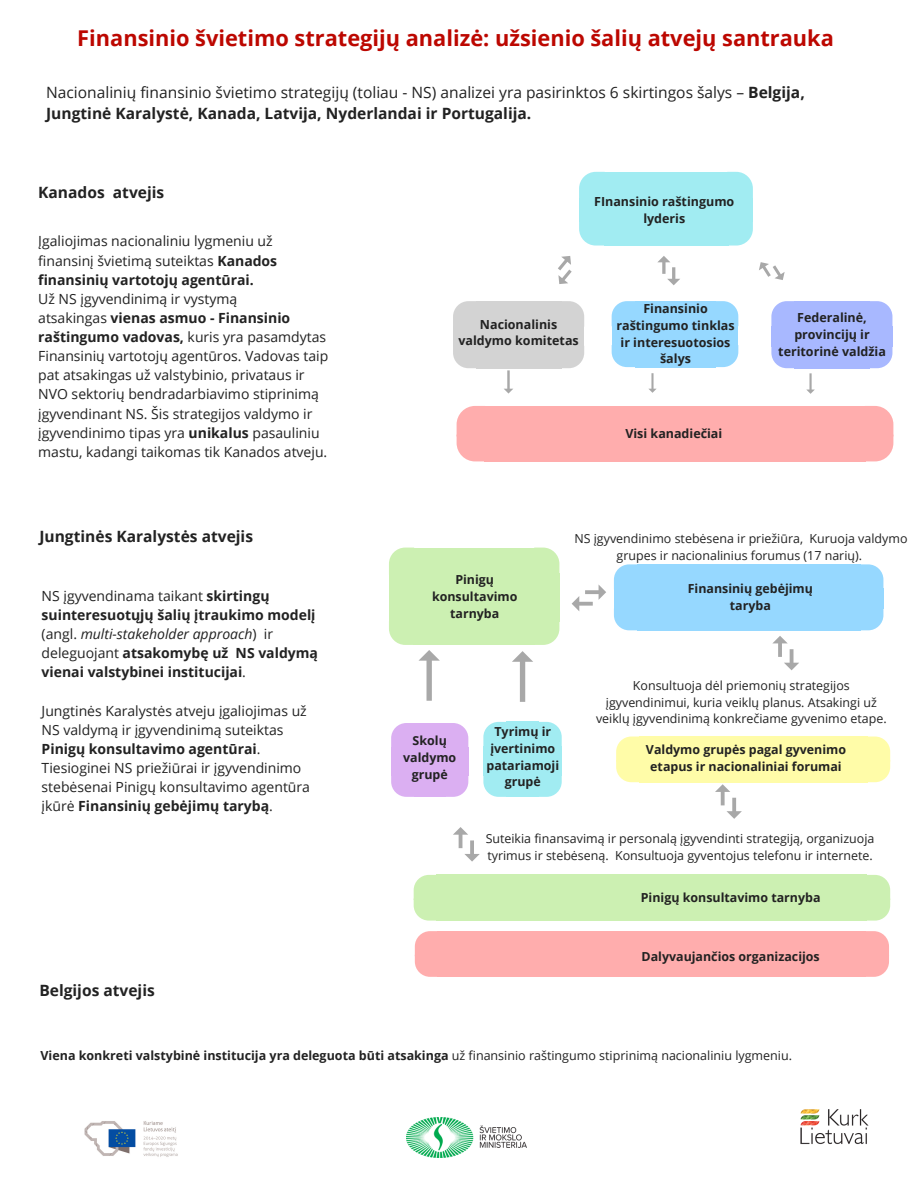
<style>
.page{position:relative;width:918px;height:1188px;background:#fff}
.page>*{position:absolute;margin:0;border:0;box-sizing:border-box;transform-origin:0 0}
.t1{font:700 21.75px "Open Sans";color:#bc0700}
.t2{font:15.6px/21.3px "Open Sans";color:#222}
.t3{font:700 15.6px "Open Sans";color:#222}
.t4{font:13.95px/19.2px "Open Sans";color:#222}
.t5{font:700 13.95px/19.2px "Open Sans";color:#222}
.t6{font:700 12.45px/16.8px "Open Sans";color:#222;text-align:center}
.t7{font:12.45px/16.8px "Open Sans";color:#222;text-align:center}
.s1{font-weight:700}
.s2{font-weight:400}
.s3{font-weight:400;font-style:italic}
</style>
<div class="page">
<svg style="left:728px;top:172px;width:25px;height:27px"></svg>
<div style="left:727px;top:199px;width:26px;height:23px;background:#a1ecf2"></div>
<div style="left:604px;top:199px;width:124px;height:23px;background:#a1ecf2"></div>
<div style="left:604px;top:172px;width:124px;height:27px;background:#a1ecf2"></div>
<svg style="left:579px;top:172px;width:25px;height:27px"></svg>
<div style="left:579px;top:199px;width:26px;height:23px;background:#a1ecf2"></div>
<div style="left:604px;top:221px;width:124px;height:25px;background:#a1ecf2"></div>
<svg style="left:579px;top:222px;width:25px;height:24px"></svg>
<svg style="left:728px;top:222px;width:25px;height:24px"></svg>
<svg style="left:561px;top:301px;width:23px;height:25px"></svg>
<div style="left:560px;top:326px;width:24px;height:21px;background:#d3d3d3"></div>
<div style="left:476px;top:326px;width:85px;height:21px;background:#d3d3d3"></div>
<div style="left:476px;top:301px;width:85px;height:26px;background:#d3d3d3"></div>
<svg style="left:453px;top:301px;width:23px;height:25px"></svg>
<div style="left:453px;top:326px;width:24px;height:21px;background:#d3d3d3"></div>
<div style="left:476px;top:346px;width:85px;height:22px;background:#d3d3d3"></div>
<svg style="left:453px;top:347px;width:23px;height:21px"></svg>
<svg style="left:561px;top:347px;width:23px;height:21px"></svg>
<svg style="left:715px;top:301px;width:23px;height:24px"></svg>
<div style="left:715px;top:325px;width:23px;height:21px;background:#96d8ff"></div>
<div style="left:635px;top:325px;width:80px;height:21px;background:#96d8ff"></div>
<div style="left:635px;top:301px;width:80px;height:25px;background:#96d8ff"></div>
<svg style="left:612px;top:301px;width:23px;height:24px"></svg>
<div style="left:612px;top:325px;width:23px;height:21px;background:#96d8ff"></div>
<div style="left:635px;top:345px;width:80px;height:22px;background:#96d8ff"></div>
<svg style="left:612px;top:346px;width:23px;height:21px"></svg>
<svg style="left:715px;top:346px;width:23px;height:21px"></svg>
<svg style="left:869px;top:301px;width:23px;height:25px"></svg>
<div style="left:869px;top:326px;width:23px;height:21px;background:#a8b8ff"></div>
<div style="left:794px;top:326px;width:75px;height:21px;background:#a8b8ff"></div>
<div style="left:794px;top:301px;width:75px;height:26px;background:#a8b8ff"></div>
<svg style="left:771px;top:301px;width:23px;height:25px"></svg>
<div style="left:771px;top:326px;width:24px;height:21px;background:#a8b8ff"></div>
<div style="left:794px;top:346px;width:75px;height:22px;background:#a8b8ff"></div>
<svg style="left:771px;top:347px;width:23px;height:21px"></svg>
<svg style="left:869px;top:347px;width:23px;height:21px"></svg>
<svg style="left:657px;top:256px;width:23px;height:29px"></svg>
<svg style="left:558px;top:256px;width:14px;height:28px"></svg>
<svg style="left:759px;top:262px;width:26px;height:18px"></svg>
<div style="left:484px;top:406px;width:382px;height:30px;background:#ffadad"></div>
<div style="left:484px;top:435px;width:382px;height:26px;background:#ffadad"></div>
<svg style="left:457px;top:406px;width:27px;height:55px"></svg>
<svg style="left:866px;top:406px;width:27px;height:55px"></svg>
<svg style="left:648px;top:373px;width:9px;height:20px"></svg>
<svg style="left:806px;top:373px;width:9px;height:21px"></svg>
<svg style="left:504px;top:370px;width:9px;height:24px"></svg>
<div style="left:437px;top:875px;width:430px;height:25px;background:#ccf0b2"></div>
<div style="left:437px;top:899px;width:430px;height:22px;background:#ccf0b2"></div>
<svg style="left:414px;top:875px;width:23px;height:46px"></svg>
<svg style="left:867px;top:875px;width:23px;height:46px"></svg>
<svg style="left:861px;top:564px;width:22px;height:25px"></svg>
<div style="left:860px;top:589px;width:23px;height:20px;background:#96d8ff"></div>
<div style="left:637px;top:589px;width:224px;height:20px;background:#96d8ff"></div>
<div style="left:637px;top:564px;width:224px;height:25px;background:#96d8ff"></div>
<svg style="left:614px;top:564px;width:23px;height:25px"></svg>
<div style="left:614px;top:589px;width:24px;height:20px;background:#96d8ff"></div>
<div style="left:637px;top:608px;width:224px;height:22px;background:#96d8ff"></div>
<svg style="left:614px;top:609px;width:23px;height:21px"></svg>
<svg style="left:861px;top:609px;width:22px;height:21px"></svg>
<div style="left:639px;top:737px;width:228px;height:25px;background:#fffca8"></div>
<div style="left:639px;top:760px;width:228px;height:22px;background:#fffca8"></div>
<svg style="left:616px;top:737px;width:23px;height:45px"></svg>
<svg style="left:867px;top:737px;width:23px;height:45px"></svg>
<svg style="left:535px;top:548px;width:24px;height:26px"></svg>
<div style="left:534px;top:574px;width:25px;height:48px;background:#ccf0b2"></div>
<div style="left:413px;top:574px;width:122px;height:48px;background:#ccf0b2"></div>
<div style="left:413px;top:548px;width:122px;height:26px;background:#ccf0b2"></div>
<svg style="left:389px;top:548px;width:24px;height:26px"></svg>
<div style="left:389px;top:574px;width:25px;height:48px;background:#ccf0b2"></div>
<div style="left:413px;top:621px;width:122px;height:24px;background:#ccf0b2"></div>
<svg style="left:535px;top:622px;width:24px;height:23px"></svg>
<svg style="left:446px;top:723px;width:22px;height:24px"></svg>
<div style="left:445px;top:747px;width:23px;height:29px;background:#dbaff2"></div>
<div style="left:414px;top:747px;width:32px;height:29px;background:#dbaff2"></div>
<div style="left:414px;top:723px;width:32px;height:25px;background:#dbaff2"></div>
<svg style="left:391px;top:723px;width:23px;height:24px"></svg>
<div style="left:391px;top:747px;width:24px;height:29px;background:#dbaff2"></div>
<div style="left:414px;top:775px;width:32px;height:22px;background:#dbaff2"></div>
<svg style="left:391px;top:776px;width:23px;height:21px"></svg>
<svg style="left:446px;top:776px;width:22px;height:21px"></svg>
<svg style="left:539px;top:722px;width:23px;height:24px"></svg>
<div style="left:538px;top:746px;width:24px;height:30px;background:#a1ecf2"></div>
<div style="left:506px;top:746px;width:33px;height:30px;background:#a1ecf2"></div>
<div style="left:506px;top:722px;width:33px;height:25px;background:#a1ecf2"></div>
<svg style="left:483px;top:722px;width:23px;height:24px"></svg>
<div style="left:483px;top:746px;width:24px;height:30px;background:#a1ecf2"></div>
<div style="left:506px;top:775px;width:33px;height:22px;background:#a1ecf2"></div>
<svg style="left:483px;top:776px;width:23px;height:21px"></svg>
<svg style="left:539px;top:776px;width:23px;height:21px"></svg>
<div style="left:438px;top:931px;width:428px;height:25px;background:#ffadad"></div>
<div style="left:438px;top:955px;width:428px;height:22px;background:#ffadad"></div>
<svg style="left:415px;top:931px;width:23px;height:46px"></svg>
<svg style="left:866px;top:931px;width:23px;height:46px"></svg>
<svg style="left:772px;top:636px;width:27px;height:34px"></svg>
<svg style="left:715px;top:784px;width:27px;height:35px"></svg>
<svg style="left:572px;top:584px;width:34px;height:27px"></svg>
<svg style="left:453px;top:827px;width:27px;height:35px"></svg>
<svg style="left:389px;top:622px;width:51px;height:79px"></svg>
<svg style="left:512px;top:651px;width:21px;height:51px"></svg>
<img style="left:84px;top:1121px;width:94px;height:36px">
<img style="left:800px;top:1109px;width:69px;height:36px">
<img style="left:406px;top:1117px;width:120px;height:41px">
<h1 class="t1" style="left:77px;top:23px;width:758px">Finansinio švietimo strategijų analizė: užsienio šalių atvejų santrauka</h1>
<p class="t2" style="left:46px;top:81px;width:760px">Nacionalinių finansinio švietimo strategijų (toliau - NS) analizei yra pasirinktos 6 skirtingos šalys – <span class="s1">Belgija,<br>Jungtinė Karalystė, Kanada, Latvija, Nyderlandai ir Portugalija.</span></p>
<p class="t3" style="left:38px;top:181px;width:128px">Kanados atvejis</p>
<p class="t4" style="left:38px;top:231px;width:241px">Įgaliojimas nacionaliniu lygmeniu už finansinį švietimą suteiktas <span class="s1">Kanados finansinių vartotojų agentūrai.</span></p>
<p class="t4" style="left:38px;top:289px;width:292px">Už NS įgyvendinimą ir vystymą<br>atsakingas <span class="s1">vienas asmuo - Finansinio raštingumo vadovas,</span> kuris yra pasamdytas Finansinių vartotojų agentūros. Vadovas taip pat atsakingas už valstybinio, privataus ir NVO sektorių bendradarbiavimo stiprinimą įgyvendinant NS. Šis strategijos valdymo ir įgyvendinimo tipas yra <span class="s1">unikalus</span> pasauliniu mastu, kadangi taikomas tik Kanados atveju.</p>
<p class="t3" style="left:39px;top:526px;width:215px">Jungtinės Karalystės atvejis</p>
<p class="t5" style="left:42px;top:586px;width:278px"><span class="s2">NS įgyvendinama taikant</span> skirtingų suinteresuotųjų šalių įtraukimo modelį <span class="s2">(angl.</span> <span class="s3">multi-stakeholder approach</span><span class="s2">) ir deleguojant</span> atsakomybę už NS valdymą vienai valstybinei institucijai<span class="s2">.</span></p>
<p class="t4" style="left:42px;top:700px;width:270px">Jungtinės Karalystės atveju įgaliojimas už NS valdymą ir įgyvendinimą suteiktas <span class="s1">Pinigų konsultavimo agentūrai</span>.<br>Tiesioginei NS priežiūrai ir įgyvendinimo stebėsenai Pinigų konsultavimo agentūra įkūrė <span class="s1">Finansinių gebėjimų tarybą</span>.</p>
<p class="t3" style="left:39px;top:979px;width:117px">Belgijos atvejis</p>
<p class="t6" style="left:594px;top:193px;width:142px">FInansinio raštingumo lyderis</p>
<p class="t6" style="left:458px;top:315px;width:122px">Nacionalinis valdymo komitetas</p>
<p class="t6" style="left:616px;top:300px;width:120px">Finansinio raštingumo tinklas ir interesuotosios šalys</p>
<p class="t6" style="left:778px;top:309px;width:109px">Federalinė, provincijų ir teritorinė valdžia</p>
<p class="t6" style="left:625px;top:424px;width:98px">Visi kanadiečiai</p>
<p class="t6" style="left:432px;top:571px;width:87px">Pinigų konsultavimo tarnyba</p>
<p class="t7" style="left:574px;top:530px;width:335px">NS įgyvendinimo stebėsena ir priežiūra, Kuruoja valdymo grupes ir nacionalinius forumus (17 narių).</p>
<p class="t6" style="left:688px;top:580px;width:127px">Finansinių gebėjimų taryba</p>
<p class="t6" style="left:403px;top:732px;width:55px">Skolų valdymo grupė</p>
<p class="t6" style="left:486px;top:723px;width:74px">Tyrimų ir įvertinimo patariamoji grupė</p>
<p class="t7" style="left:596px;top:676px;width:292px">Konsultuoja dėl priemonių strategijos įgyvendinimui, kuria veiklų planus. Atsakingi už veiklų įgyvendinimą konkrečiame gyvenimo etape.</p>
<p class="t6" style="left:646px;top:741px;width:202px">Valdymo grupės pagal gyvenimo etapus ir nacionaliniai forumai</p>
<p class="t7" style="left:486px;top:829px;width:390px;text-align:left">Suteikia finansavimą ir personalą įgyvendinti strategiją, organizuoja tyrimus ir stebėseną. Konsultuoja gyventojus telefonu ir internete.</p>
<p class="t6" style="left:641px;top:889px;width:181px">Pinigų konsultavimo tarnyba</p>
<p class="t6" style="left:642px;top:948px;width:180px">Dalyvaujančios organizacijos</p>
<p class="t6" style="left:40px;top:1047px;width:753px">Viena konkreti valstybinė institucija yra deleguota būti atsakinga <span class="s2">už finansinio raštingumo stiprinimą nacionaliniu lygmeniu.</span></p>
</div>
